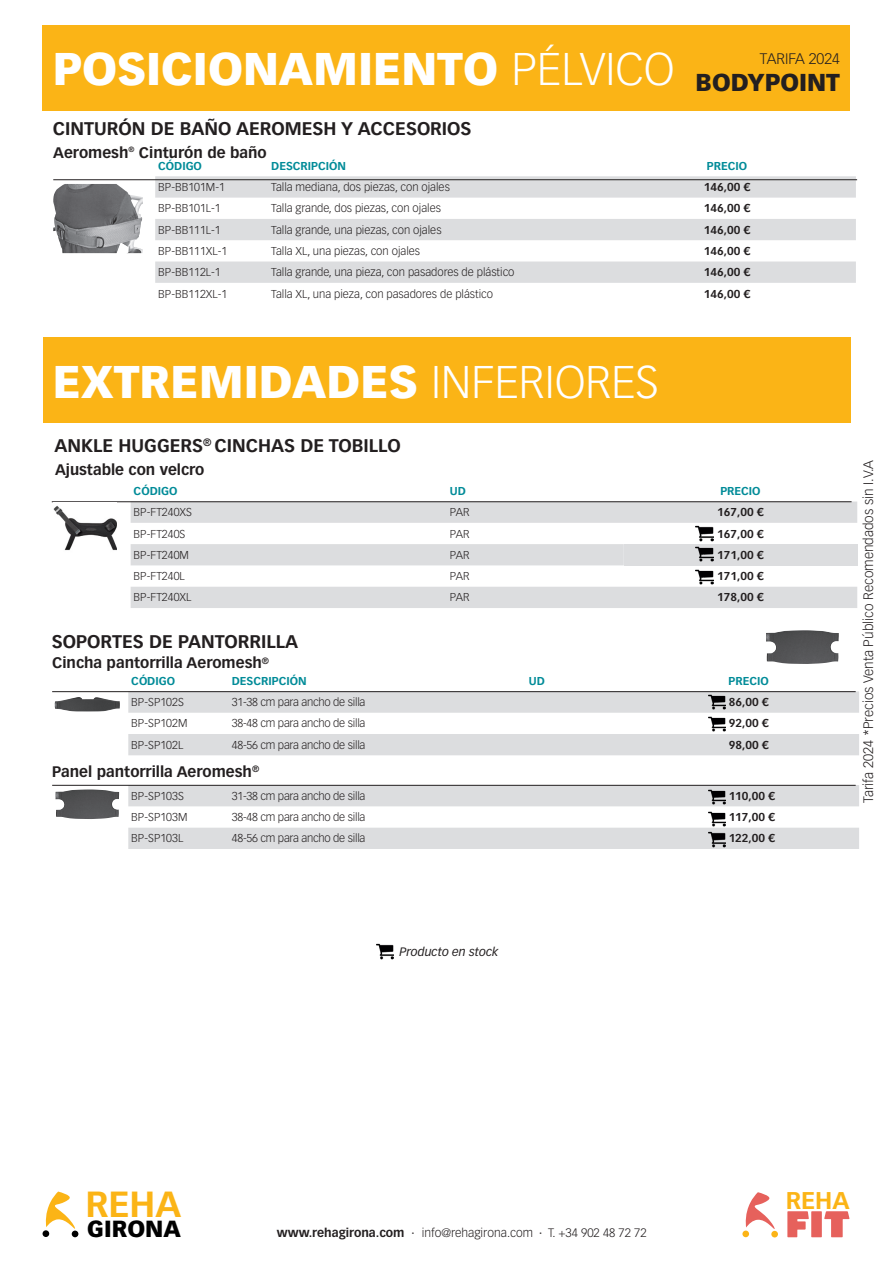
<style>
.page{position:relative;width:893px;height:1263px;background:#fff}
.page>*{position:absolute;margin:0;border:0;box-sizing:border-box;transform-origin:0 0}
.t1{font:900 45px "Vectora LT Std";color:#fff}
.t2{font:700 35.7px "Vectora LT Std";color:#fbb416}
.t3{font:900 24px "Vectora LT Std";color:#231f20}
.t4{font:700 23.85px "Vectora LT Std";color:#fbb416}
.t5{font:900 22.95px "Vectora LT Std";color:#000}
.t6{font:700 18px "Vectora LT Std";color:#231f20}
.t7{font:700 15px "Vectora LT Std";color:#231f20}
.t8{font:300 15px "Vectora LT Std";color:#231f20}
.t9{font:300 13.5px "Vectora LT Std";color:#231f20}
.t10{font:300 12px "Vectora LT Std";color:#231f20}
.t11{font:italic 12px "Vectora LT Std";color:#231f20}
.t12{font:300 11.25px "Vectora LT Std";color:#231f20}
.t13{font:300 11.25px "Vectora LT Std";letter-spacing:-.02em;color:#231f20}
.t14{font:700 11.25px "Vectora LT Std";color:#231f20}
.t15{font:700 11.25px "Vectora LT Std";color:#008b98}
.s1{font-weight:300}
.s2{font-weight:700}
</style>
<div class="page">
<div style="left:42px;top:26px;width:808px;height:85px;background:#fbb416"></div>
<svg style="left:45px;top:1191px;width:30px;height:38px"></svg>
<div style="left:43px;top:1230px;width:6px;height:7px;background:#000;border-radius:50%"></div>
<div style="left:72px;top:1230px;width:6px;height:7px;background:#000;border-radius:50%"></div>
<svg style="left:745px;top:1192px;width:30px;height:37px"></svg>
<div style="left:742px;top:1230px;width:7px;height:7px;background:#fbb416;border-radius:50%"></div>
<div style="left:771px;top:1231px;width:7px;height:6px;background:#fbb416;border-radius:50%"></div>
<svg style="left:787px;top:1211px;width:22px;height:26px"></svg>
<div style="left:811px;top:1211px;width:11px;height:26px;background:#e6615c"></div>
<svg style="left:824px;top:1211px;width:25px;height:26px"></svg>
<svg style="left:155px;top:176px;width:701px;height:107px;fill:#dcdddf"></svg>
<img style="left:53px;top:184px;width:90px;height:69px">
<hr style="left:53px;top:179px;width:804px;height:1px;background:#231f20">
<div style="left:43px;top:338px;width:808px;height:85px;background:#fbb416"></div>
<svg style="left:131px;top:501px;width:726px;height:107px;fill:#dcdddf"></svg>
<div style="left:624px;top:544px;width:233px;height:21px;background:#dcdddf"></div>
<svg style="left:128px;top:691px;width:731px;height:64px;fill:#dcdddf"></svg>
<svg style="left:128px;top:785px;width:731px;height:64px;fill:#dcdddf"></svg>
<hr style="left:52px;top:501px;width:800px;height:1px;background:#231f20">
<img style="left:54px;top:505px;width:63px;height:46px">
<hr style="left:52px;top:691px;width:804px;height:1px;background:#231f20">
<hr style="left:52px;top:785px;width:804px;height:1px;background:#231f20">
<img style="left:55px;top:697px;width:65px;height:14px">
<img style="left:55px;top:789px;width:64px;height:30px">
<img style="left:766px;top:630px;width:73px;height:34px">
<img style="left:709px;top:715px;width:17px;height:17px">
<img style="left:709px;top:693px;width:17px;height:18px">
<img style="left:709px;top:831px;width:17px;height:17px">
<img style="left:709px;top:810px;width:17px;height:17px">
<img style="left:709px;top:788px;width:17px;height:18px">
<img style="left:376px;top:943px;width:18px;height:17px">
<img style="left:696px;top:568px;width:17px;height:17px">
<img style="left:696px;top:546px;width:17px;height:16px">
<img style="left:696px;top:525px;width:17px;height:17px">
<p class="t1" style="left:53px;top:41px;width:623px">POSICIONAMIENTO <span class="s1">PÉLVICO</span></p>
<h3 class="t8" style="left:760px;top:50px;width:82px">TARIFA 2024</h3>
<p class="t3" style="left:696px;top:67px;width:146px">BODYPOINT</p>
<p class="t6" style="left:53px;top:117px;width:420px">CINTURÓN DE BAÑO AEROMESH Y ACCESORIOS</p>
<p class="t7" style="left:53px;top:143px;width:215px">Aeromesh<sup>®</sup> Cinturón de baño</p>
<p class="t15" style="left:158px;top:159px;width:45px">CÓDIGO</p>
<p class="t15" style="left:271px;top:159px;width:76px">DESCRIPCIÓN</p>
<p class="t15" style="left:707px;top:159px;width:42px">PRECIO</p>
<p class="t12" style="left:158px;top:181px;width:68px">BP-BB101M-1</p>
<p class="t12" style="left:271px;top:181px;width:180px">Talla mediana, dos piezas, con ojales</p>
<p class="t14" style="left:704px;top:180px;width:48px">146,00 €</p>
<p class="t12" style="left:158px;top:202px;width:64px">BP-BB101L-1</p>
<p class="t12" style="left:271px;top:202px;width:171px">Talla grande, dos piezas, con ojales</p>
<p class="t14" style="left:704px;top:202px;width:48px">146,00 €</p>
<p class="t12" style="left:158px;top:223px;width:64px">BP-BB111L-1</p>
<p class="t12" style="left:271px;top:223px;width:172px">Talla grande, una piezas, con ojales</p>
<p class="t14" style="left:704px;top:223px;width:48px">146,00 €</p>
<p class="t12" style="left:158px;top:244px;width:71px">BP-BB111XL-1</p>
<p class="t12" style="left:271px;top:244px;width:150px">Talla XL, una piezas, con ojales</p>
<p class="t14" style="left:704px;top:244px;width:48px">146,00 €</p>
<p class="t12" style="left:158px;top:266px;width:64px">BP-BB112L-1</p>
<p class="t12" style="left:271px;top:266px;width:245px">Talla grande, una pieza, con pasadores de plástico</p>
<p class="t14" style="left:704px;top:265px;width:48px">146,00 €</p>
<p class="t12" style="left:158px;top:287px;width:71px">BP-BB112XL-1</p>
<p class="t12" style="left:271px;top:287px;width:223px">Talla XL, una pieza, con pasadores de plástico</p>
<p class="t14" style="left:704px;top:287px;width:48px">146,00 €</p>
<p class="t1" style="left:53px;top:354px;width:607px">EXTREMIDADES <span class="s1">INFERIORES</span></p>
<p class="t6" style="left:55px;top:435px;width:348px">ANKLE HUGGERS<sup>®</sup> CINCHAS DE TOBILLO</p>
<p class="t7" style="left:55px;top:461px;width:151px">Ajustable con velcro</p>
<p class="t15" style="left:134px;top:484px;width:45px">CÓDIGO</p>
<p class="t15" style="left:450px;top:484px;width:18px">UD</p>
<p class="t15" style="left:720px;top:484px;width:42px">PRECIO</p>
<p class="t12" style="left:134px;top:506px;width:60px">BP-FT240XS</p>
<p class="t12" style="left:450px;top:506px;width:21px">PAR</p>
<p class="t14" style="left:717px;top:505px;width:48px">167,00 €</p>
<p class="t12" style="left:134px;top:527px;width:53px">BP-FT240S</p>
<p class="t12" style="left:450px;top:527px;width:21px">PAR</p>
<p class="t14" style="left:717px;top:527px;width:48px">167,00 €</p>
<p class="t12" style="left:134px;top:548px;width:57px">BP-FT240M</p>
<p class="t12" style="left:450px;top:548px;width:21px">PAR</p>
<p class="t14" style="left:717px;top:548px;width:48px">171,00 €</p>
<p class="t12" style="left:134px;top:570px;width:53px">BP-FT240L</p>
<p class="t12" style="left:450px;top:570px;width:21px">PAR</p>
<p class="t14" style="left:717px;top:569px;width:48px">171,00 €</p>
<p class="t12" style="left:134px;top:591px;width:59px">BP-FT240XL</p>
<p class="t12" style="left:450px;top:591px;width:21px">PAR</p>
<p class="t14" style="left:717px;top:591px;width:48px">178,00 €</p>
<p class="t6" style="left:52px;top:631px;width:248px">SOPORTES DE PANTORRILLA</p>
<p class="t7" style="left:52px;top:654px;width:218px">Cincha pantorrilla Aeromesh<sup>®</sup></p>
<p class="t15" style="left:131px;top:674px;width:45px">CÓDIGO</p>
<p class="t15" style="left:232px;top:674px;width:76px">DESCRIPCIÓN</p>
<p class="t15" style="left:529px;top:674px;width:18px">UD</p>
<p class="t15" style="left:729px;top:674px;width:42px">PRECIO</p>
<p class="t12" style="left:131px;top:696px;width:54px">BP-SP102S</p>
<p class="t13" style="left:232px;top:696px;width:135px">31-38 cm para ancho de silla</p>
<p class="t14" style="left:729px;top:695px;width:41px">86,00 €</p>
<p class="t12" style="left:131px;top:717px;width:58px">BP-SP102M</p>
<p class="t13" style="left:232px;top:717px;width:135px">38-48 cm para ancho de silla</p>
<p class="t14" style="left:729px;top:717px;width:41px">92,00 €</p>
<p class="t12" style="left:131px;top:738px;width:53px">BP-SP102L</p>
<p class="t13" style="left:232px;top:738px;width:135px">48-56 cm para ancho de silla</p>
<p class="t14" style="left:729px;top:738px;width:41px">98,00 €</p>
<p class="t7" style="left:52px;top:762px;width:209px">Panel pantorrilla Aeromesh<sup>®</sup></p>
<p class="t12" style="left:131px;top:789px;width:54px">BP-SP103S</p>
<p class="t13" style="left:232px;top:789px;width:135px">31-38 cm para ancho de silla</p>
<p class="t14" style="left:729px;top:789px;width:48px">110,00 €</p>
<p class="t12" style="left:131px;top:811px;width:58px">BP-SP103M</p>
<p class="t13" style="left:232px;top:811px;width:135px">38-48 cm para ancho de silla</p>
<p class="t14" style="left:729px;top:810px;width:48px">117,00 €</p>
<p class="t12" style="left:131px;top:832px;width:53px">BP-SP103L</p>
<p class="t13" style="left:232px;top:832px;width:135px">48-56 cm para ancho de silla</p>
<p class="t14" style="left:729px;top:831px;width:48px">122,00 €</p>
<p class="t9" style="left:860px;top:803px;width:345px;rotate:-90deg">Tarifa 2024 *Precios Venta Público Recomendados sin I.V.A</p>
<p class="t11" style="left:399px;top:945px;width:100px">Producto en stock</p>
<h2 class="t2" style="left:85px;top:1183px;width:97px">REHA</h2>
<h3 class="t5" style="left:87px;top:1214px;width:95px">GIRONA</h3>
<p class="t10" style="left:277px;top:1226px;width:371px"><span class="s2">www.rehagirona.com</span> · info@rehagirona.com · T. +34 902 48 72 72</p>
<h3 class="t4" style="left:786px;top:1186px;width:65px">REHA</h3>
</div>
